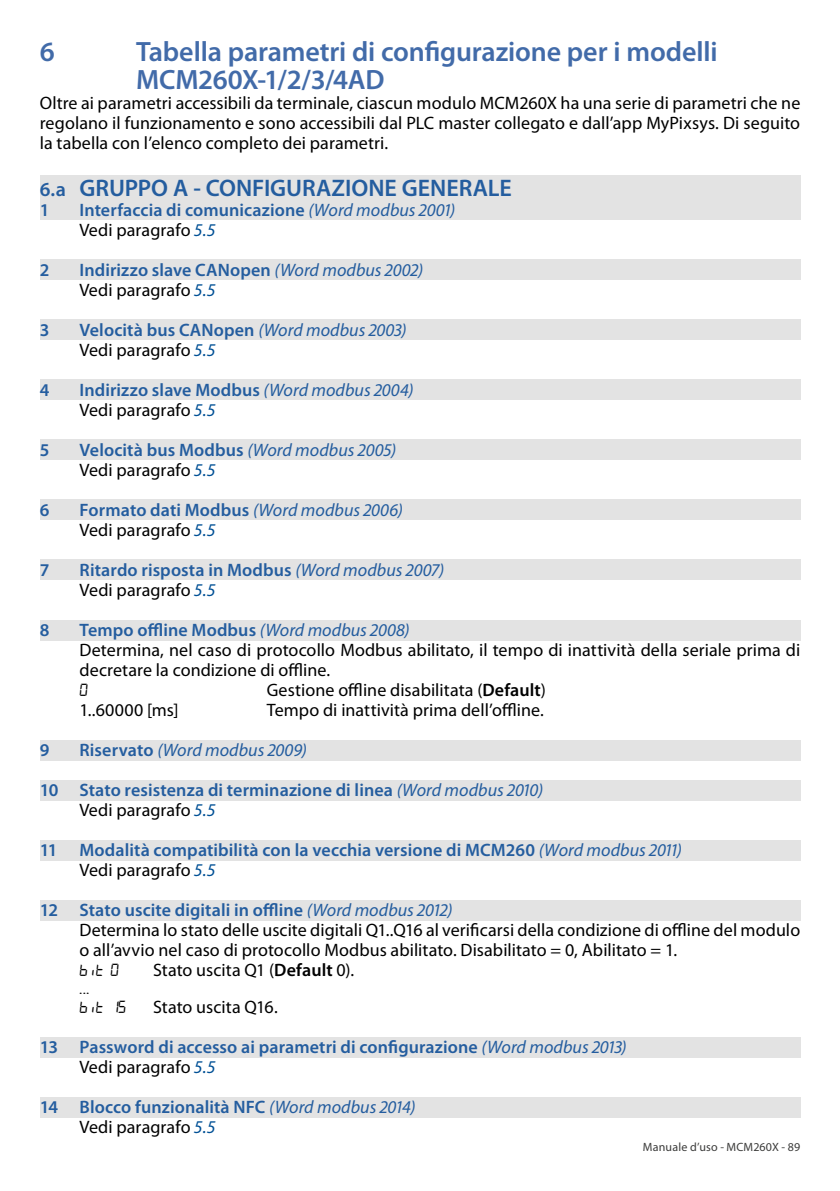
<style>
.page{position:relative;width:840px;height:1191px;background:#fff}
.page>*{position:absolute;margin:0;border:0;box-sizing:border-box;transform-origin:0 0}
.t1{font:600 28px/28px "Myriad Pro";letter-spacing:-.005em;color:#426ba9}
.t2{font:600 24px "Myriad Pro";color:#245d9f}
.t3{font:18px/20px "Myriad Pro";letter-spacing:.005em;color:#000}
.t4{font:600 18px/20px "Myriad Pro";letter-spacing:.005em;color:#245d9f}
.t5{font:italic 18px "Myriad Pro";color:#245d9f}
.t6{font:17px/19px "Pix 7 Segs";letter-spacing:-.08em;color:#000}
.t7{font:12px "Myriad Pro";letter-spacing:.015em;color:#3c3c3b}
.s1{font-size:20px}
.s2{font-weight:400;font-style:italic}
.s3{font-weight:400;color:#000}
.s4{font-weight:400;font-style:italic;color:#005095}
.s5{font-weight:600;color:#245d9f}
.s6{font-style:italic;color:#245d9f}
.s7{font-weight:600}
.s8{font-weight:600;font-style:normal}
</style>
<div class="page">
<div style="left:40px;top:175px;width:759px;height:27px;background:#e3e3e3"></div>
<div style="left:40px;top:199px;width:759px;height:21px;background:#e3e3e3"></div>
<div style="left:40px;top:259px;width:759px;height:21px;background:#e3e3e3"></div>
<div style="left:40px;top:319px;width:759px;height:21px;background:#e3e3e3"></div>
<div style="left:40px;top:379px;width:759px;height:21px;background:#e3e3e3"></div>
<div style="left:40px;top:439px;width:759px;height:21px;background:#e3e3e3"></div>
<div style="left:40px;top:499px;width:759px;height:21px;background:#e3e3e3"></div>
<div style="left:40px;top:559px;width:759px;height:21px;background:#e3e3e3"></div>
<div style="left:40px;top:619px;width:759px;height:21px;background:#e3e3e3"></div>
<div style="left:40px;top:739px;width:759px;height:21px;background:#e3e3e3"></div>
<div style="left:40px;top:779px;width:759px;height:21px;background:#e3e3e3"></div>
<div style="left:40px;top:839px;width:759px;height:21px;background:#e3e3e3"></div>
<div style="left:40px;top:899px;width:759px;height:21px;background:#e3e3e3"></div>
<div style="left:40px;top:1036px;width:759px;height:21px;background:#e3e3e3"></div>
<div style="left:40px;top:1096px;width:759px;height:21px;background:#e3e3e3"></div>
<h1 class="t1" style="left:40px;top:38px;width:17px">6</h1>
<h1 class="t1" style="left:136px;top:38px;width:582px">Tabella parametri di configurazione per i modelli<br>MCM260X-1/2/3/4AD</h1>
<p class="t3" style="left:40px;top:93px;width:761px;text-align:justify">Oltre ai parametri accessibili da terminale, ciascun modulo MCM260X ha una serie di parametri che ne regolano il funzionamento e sono accessibili dal PLC master collegato e dall’app MyPixsys. Di seguito la tabella con l’elenco completo dei parametri.</p>
<h2 class="t2" style="left:40px;top:174px;width:473px"><span class="s1">6.a</span> GRUPPO A - CONFIGURAZIONE GENERALE</h2>
<p class="t4" style="left:40px;top:200px;width:11px">1</p>
<p class="t4" style="left:79px;top:200px;width:377px">Interfaccia di comunicazione <span class="s2">(Word modbus 2001)<br></span><span class="s3">Vedi paragrafo</span> <span class="s4">5.5</span></p>
<p class="t4" style="left:40px;top:260px;width:11px">2</p>
<p class="t4" style="left:79px;top:260px;width:345px">Indirizzo slave CANopen <span class="s2">(Word modbus 2002)<br></span><span class="s3">Vedi paragrafo</span> <span class="s4">5.5</span></p>
<p class="t4" style="left:40px;top:320px;width:11px">3</p>
<p class="t4" style="left:79px;top:320px;width:328px">Velocità bus CANopen <span class="s2">(Word modbus 2003)<br></span><span class="s3">Vedi paragrafo</span> <span class="s4">5.5</span></p>
<p class="t4" style="left:40px;top:380px;width:11px">4</p>
<p class="t4" style="left:79px;top:380px;width:335px">Indirizzo slave Modbus <span class="s2">(Word modbus 2004)<br></span><span class="s3">Vedi paragrafo</span> <span class="s4">5.5</span></p>
<p class="t4" style="left:40px;top:440px;width:11px">5</p>
<p class="t4" style="left:79px;top:440px;width:318px">Velocità bus Modbus <span class="s2">(Word modbus 2005)<br></span><span class="s3">Vedi paragrafo</span> <span class="s4">5.5</span></p>
<p class="t4" style="left:40px;top:500px;width:11px">6</p>
<p class="t4" style="left:79px;top:500px;width:324px">Formato dati Modbus <span class="s2">(Word modbus 2006)<br></span><span class="s3">Vedi paragrafo</span> <span class="s4">5.5</span></p>
<p class="t4" style="left:40px;top:560px;width:11px">7</p>
<p class="t4" style="left:79px;top:560px;width:366px">Ritardo risposta in Modbus <span class="s2">(Word modbus 2007)<br></span><span class="s3">Vedi paragrafo</span> <span class="s4">5.5</span></p>
<p class="t4" style="left:40px;top:620px;width:11px">8</p>
<p class="t3" style="left:80px;top:620px;width:721px"><span class="s5">Tempo offline Modbus</span> <span class="s6">(Word modbus 2008)<br></span>Determina, nel caso di protocollo Modbus abilitato, il tempo di inattività della seriale prima di decretare la condizione di offline.</p>
<p class="t6" style="left:79px;top:680px;width:10px">0</p>
<p class="t3" style="left:266px;top:680px;width:280px">Gestione offline disabilitata (<span class="s7">Default</span>)</p>
<p class="t3" style="left:79px;top:700px;width:100px">1..60000 [ms]</p>
<p class="t3" style="left:266px;top:700px;width:278px">Tempo di inattività prima dell’offline.</p>
<p class="t4" style="left:40px;top:740px;width:11px">9</p>
<p class="t5" style="left:79px;top:740px;width:229px"><span class="s8">Riservato</span> (Word modbus 2009)</p>
<p class="t4" style="left:79px;top:780px;width:465px;text-indent:-40px">10 Stato resistenza di terminazione di linea <span class="s2">(Word modbus 2010)<br></span><span class="s3">Vedi paragrafo</span> <span class="s4">5.5</span></p>
<p class="t4" style="left:79px;top:840px;width:603px;text-indent:-40px">11 Modalità compatibilità con la vecchia versione di MCM260 <span class="s2">(Word modbus 2011)<br></span><span class="s3">Vedi paragrafo</span> <span class="s4">5.5</span></p>
<p class="t3" style="left:79px;top:900px;width:721px;text-indent:-40px"><span class="s5">12 Stato uscite digitali in offline</span> <span class="s6">(Word modbus 2012)<br></span>Determina lo stato delle uscite digitali Q1..Q16 al verificarsi della condizione di offline del modulo o all’avvio nel caso di protocollo Modbus abilitato. Disabilitato = 0, Abilitato = 1.</p>
<p class="t6" style="left:79px;top:960px;width:42px">bit 0</p>
<p class="t3" style="left:153px;top:960px;width:202px">Stato uscita Q1 (<span class="s7">Default</span> 0).</p>
<p class="t6" style="left:79px;top:978px;width:49px">...<br>bit 15</p>
<p class="t3" style="left:153px;top:997px;width:126px">Stato uscita Q16.</p>
<p class="t4" style="left:79px;top:1037px;width:548px;text-indent:-40px">13 Password di accesso ai parametri di configurazione <span class="s2">(Word modbus 2013)<br></span><span class="s3">Vedi paragrafo</span> <span class="s4">5.5</span></p>
<p class="t4" style="left:79px;top:1097px;width:337px;text-indent:-40px">14 Blocco funzionalità NFC <span class="s2">(Word modbus 2014)<br></span><span class="s3">Vedi paragrafo</span> <span class="s4">5.5</span></p>
<p class="t7" style="left:642px;top:1140px;width:159px">Manuale d’uso - MCM260X - 89</p>
</div>
